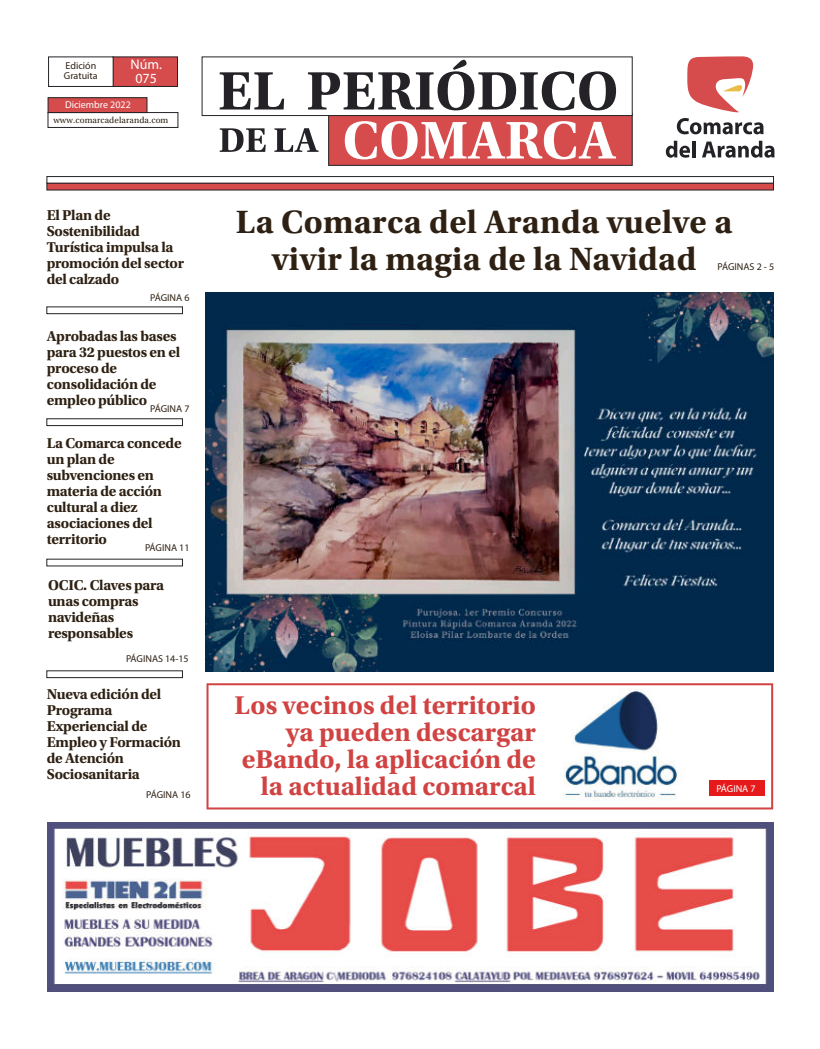
<style>
.page{position:relative;width:820px;height:1049px;background:#fff}
.page>*{position:absolute;margin:0;border:0;box-sizing:border-box;transform-origin:0 0}
.t1{font:700 34px/37px "Utopia Std";letter-spacing:.01em;color:#2e2113;text-align:center}
.t2{font:700 27px/27px "Utopia Std";color:#d04342;text-align:right}
.t3{font:700 15px/16px "Utopia Std";letter-spacing:-.02em;color:#2e2113}
.t4{font:14px/14px "Myriad Pro";color:#fff;text-align:center}
.t5{font:10px/10px "Myriad Pro";color:#2e2113}
.t6{font:10px "Myriad Pro";color:#fff}
.t7{font:9px "Utopia Std";letter-spacing:.01em;color:#2e2113}
</style>
<div class="page">
<svg style="left:206px;top:683px;width:566px;height:126px"></svg>
<div style="left:46px;top:176px;width:727px;height:8px;background:#fff;border:1px solid #242227"></div>
<div style="left:46px;top:183px;width:727px;height:7px;background:#d64b4c;border:1px solid #242227"></div>
<div style="left:46px;top:306px;width:137px;height:8px;background:#fff;border:1px solid #242227"></div>
<div style="left:46px;top:670px;width:137px;height:8px;background:#fff;border:1px solid #242227"></div>
<div style="left:46px;top:418px;width:137px;height:8px;background:#fff;border:1px solid #242227"></div>
<img style="left:47px;top:822px;width:726px;height:169px">
<div style="left:47px;top:112px;width:131px;height:16px;background:#fff;border:1px solid #242227"></div>
<div style="left:112px;top:56px;width:66px;height:31px;background:#d64b4c;border:1px solid #242227"></div>
<div style="left:48px;top:56px;width:66px;height:31px;background:#fff;border:1px solid #242227"></div>
<div style="left:48px;top:97px;width:99px;height:16px;background:#d64b4c;border:1px solid #242227"></div>
<svg style="left:665px;top:141px;width:24px;height:17px"></svg>
<svg style="left:692px;top:141px;width:3px;height:16px"></svg>
<svg style="left:702px;top:141px;width:72px;height:17px"></svg>
<svg style="left:676px;top:56px;width:87px;height:78px"></svg>
<div style="left:328px;top:113px;width:304px;height:53px;background:#d64b4c;border:1px solid #242227"></div>
<div style="left:201px;top:56px;width:431px;height:60px;background:#fff;border:1px solid #242227"></div>
<svg style="left:344px;top:121px;width:271px;height:38px"></svg>
<svg style="left:219px;top:128px;width:99px;height:24px"></svg>
<svg style="left:219px;top:60px;width:396px;height:50px"></svg>
<img style="left:205px;top:293px;width:567px;height:379px">
<p class="t4" style="left:130px;top:59px;width:33px">Núm.<br>075</p>
<p class="t5" style="left:64px;top:62px;width:35px">Edición<br>Gratuita</p>
<p class="t6" style="left:65px;top:101px;width:67px">Diciembre 2022</p>
<p class="t7" style="left:53px;top:116px;width:116px">www.comarcadelaranda.com</p>
<p class="t3" style="left:47px;top:208px;width:139px">El Plan de<br>Sostenibilidad<br>Turística impulsa la promoción del sector del calzado</p>
<p class="t5" style="left:150px;top:293px;width:41px">PÁGINA 6</p>
<p class="t3" style="left:47px;top:329px;width:135px">Aprobadas las bases para 32 puestos en el proceso de consolidación de empleo público</p>
<p class="t5" style="left:150px;top:404px;width:41px">PÁGINA 7</p>
<p class="t3" style="left:47px;top:437px;width:136px">La Comarca concede un plan de subvenciones en materia de acción cultural a diez asociaciones del territorio</p>
<p class="t5" style="left:145px;top:544px;width:46px">PÁGINA 11</p>
<p class="t3" style="left:48px;top:578px;width:118px">OCIC. Claves para unas compras navideñas responsables</p>
<p class="t5" style="left:126px;top:654px;width:64px">PÁGINAS 14-15</p>
<p class="t3" style="left:47px;top:688px;width:135px">Nueva edición del<br>Programa<br>Experiencial de<br>Empleo y Formación de Atención<br>Sociosanitaria</p>
<p class="t5" style="left:146px;top:790px;width:46px">PÁGINA 16</p>
<h1 class="t1" style="left:236px;top:206px;width:497px">La Comarca del Aranda vuelve a vivir la magia de la Navidad</h1>
<p class="t5" style="left:717px;top:262px;width:58px">PÁGINAS 2 - 5</p>
<h2 class="t2" style="left:234px;top:694px;width:303px">Los vecinos del territorio ya pueden descargar eBando, la aplicación de la actualidad comarcal</h2>
<p class="t6" style="left:716px;top:784px;width:41px">PÁGINA 7</p>
</div>
